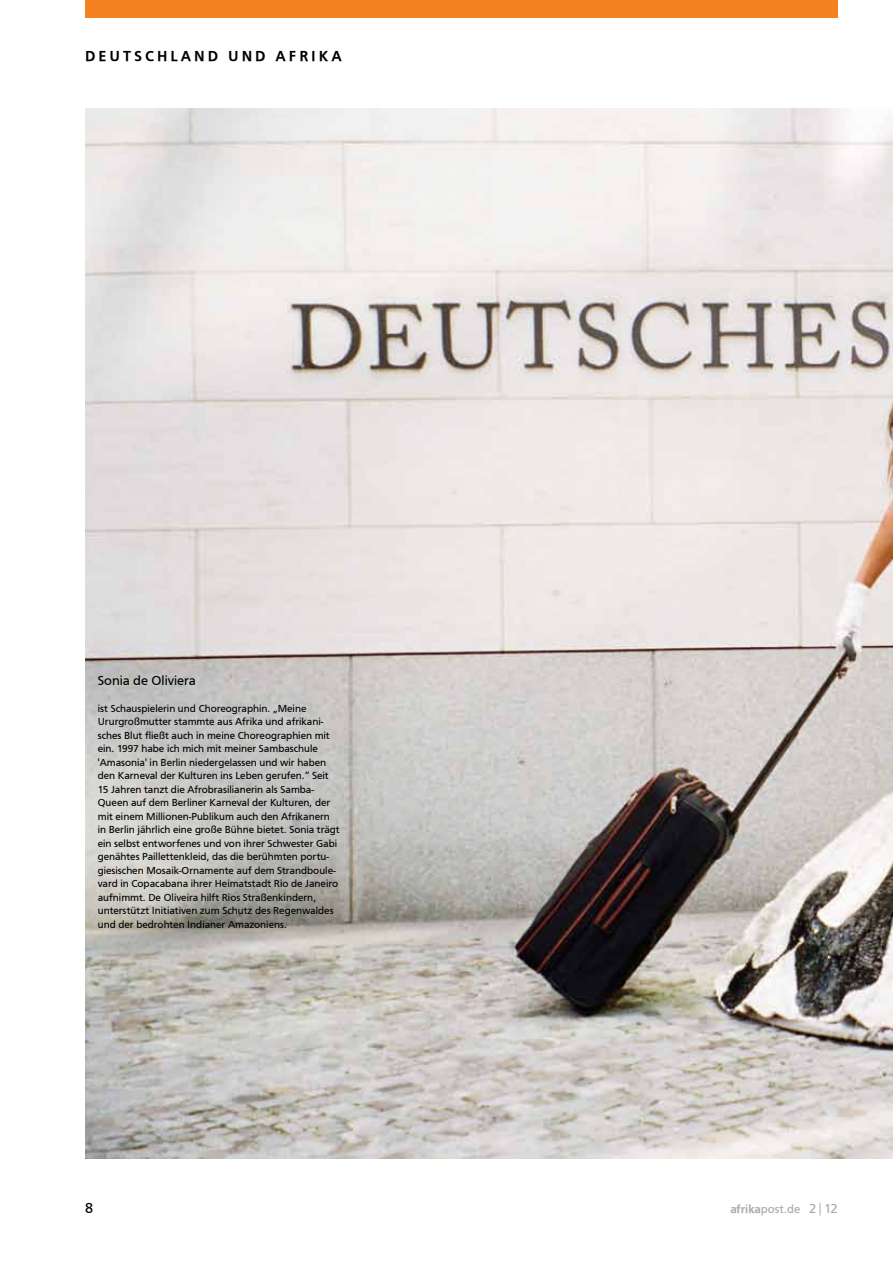
<style>
.page{position:relative;width:893px;height:1263px;background:#fff}
.page>*{position:absolute;margin:0;border:0;box-sizing:border-box;transform-origin:0 0}
.t1{font:500 15px "Front Page";letter-spacing:.2em;color:#000}
.t2{font:15px "Front Page";color:#000}
.t3{font:13.5px "Front Page";color:#000}
.t4{font:12px "Front Page";color:#a7a9ac}
.t5{font:10.5px/13.5px "Front Page";color:#000}
.s1{font-weight:500}
.s2{font-size:13.5px}
.s3{font-weight:300;font-size:15px}
</style>
<div class="page">
<div style="left:85px;top:0;width:753px;height:17px;background:#f58220"></div>
<img style="left:85px;top:108px;width:808px;height:1050px">
<h1 class="t1" style="left:85px;top:47px;width:256px">DEUTSCHLA ND UND AF RIKA</h1>
<p class="t3" style="left:98px;top:672px;width:100px">Sonia de Oliviera</p>
<p class="t5" style="left:98px;top:701px;width:243px">ist Schauspielerin und Choreographin. „Meine Ururgroßmutter stammte aus Afrika und afrikani&shy;sches Blut fließt auch in meine Choreographien mit ein. 1997 habe ich mich mit meiner Sambaschule 'Amasonia' in Berlin niedergelassen und wir haben den Karneval der Kulturen ins Leben gerufen.“ Seit 15 Jahren tanzt die Afrobrasilianerin als Samba-Queen auf dem Berliner Karneval der Kulturen, der mit einem Millionen-Publikum auch den Afrikanern in Berlin jährlich eine große Bühne bietet. Sonia trägt ein selbst entworfenes und von ihrer Schwester Gabi genähtes Paillettenkleid, das die berühmten portu&shy;giesischen Mosaik-Ornamente auf dem Strandboule&shy;vard in Copacabana ihrer Heimatstadt Rio de Janeiro aufnimmt. De Oliveira hilft Rios Straßenkindern, unterstützt Initiativen zum Schutz des Regenwaldes und der bedrohten Indianer Amazoniens.</p>
<h1 class="t2" style="left:85px;top:1199px;width:10px">8</h1>
<p class="t4" style="left:730px;top:1202px;width:109px"><span class="s1">AFRIKA</span>post.de <span class="s2">2</span><span class="s3">|</span><span class="s2">12</span></p>
</div>
